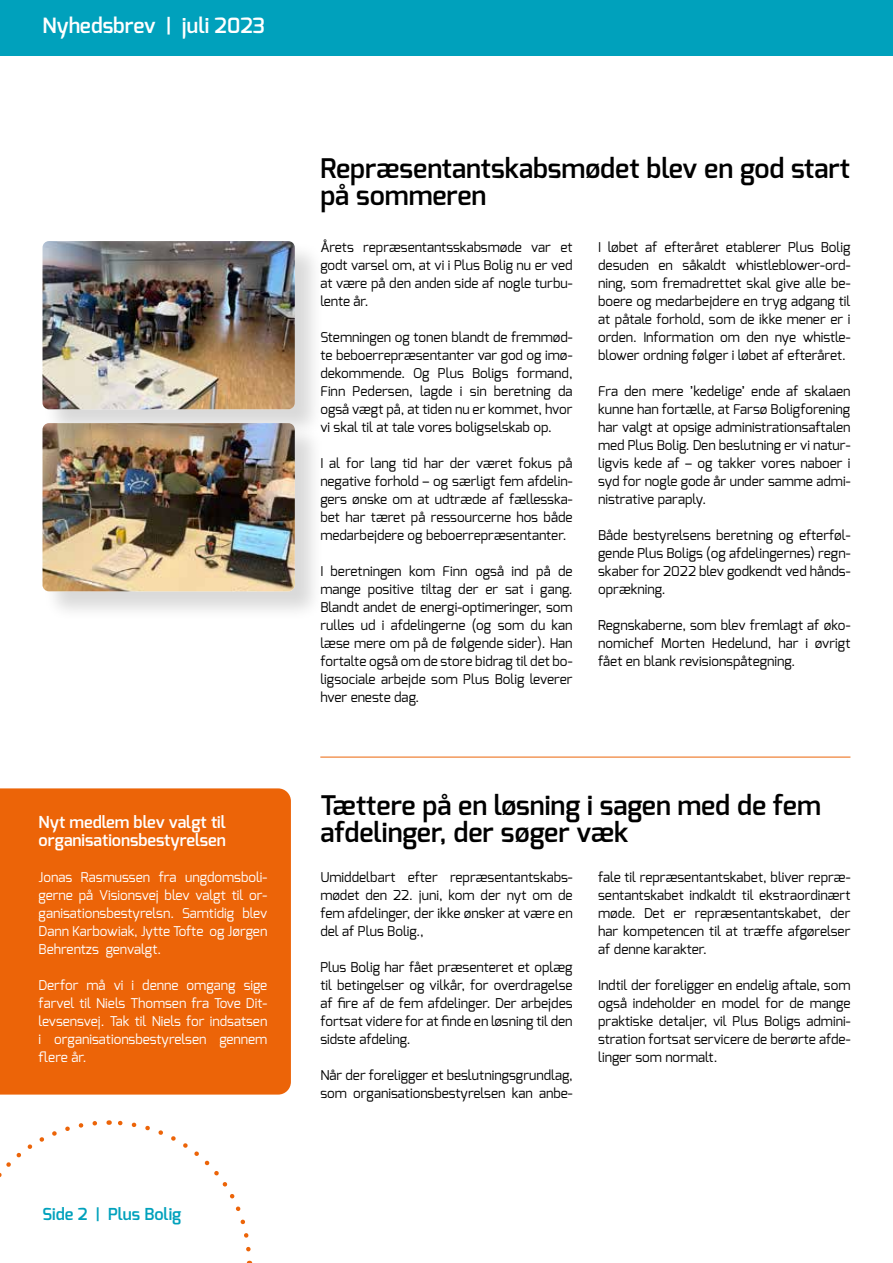
<style>
.page{position:relative;width:893px;height:1263px;background:#fff}
.page>*{position:absolute;margin:0;border:0;box-sizing:border-box;transform-origin:0 0}
.t1{font:600 27px/27px "Exo";color:#000}
.t2{font:600 21px "Exo";color:#fff}
.t3{font:600 16.5px/18px "Exo";color:#fff}
.t4{font:600 16.5px "Exo";color:#00a1bc}
.t5{font:13.5px/18px "Exo";color:#000;text-align:justify}
.t6{font:13.5px/18px "Exo";color:#fff;text-align:justify}
</style>
<div class="page">
<div style="left:0;top:0;width:893px;height:56px;background:#00a1bc"></div>
<svg style="left:109px;top:1120px;width:142px;height:132px"></svg>
<svg style="left:0;top:1121px;width:97px;height:56px"></svg>
<div style="left:43px;top:242px;width:281px;height:197px;background:#000;opacity:.15"></div>
<img style="left:43px;top:241px;width:252px;height:168px">
<div style="left:43px;top:424px;width:281px;height:197px;background:#000;opacity:.15"></div>
<img style="left:43px;top:423px;width:252px;height:168px">
<hr style="left:320px;top:757px;width:530px;height:1px;background:#ec6408">
<div style="left:0;top:788px;width:291px;height:306px;background:#ec6408"></div>
<h2 class="t2" style="left:43px;top:12px;width:224px">Nyhedsbrev | juli 2023</h2>
<p class="t3" style="left:39px;top:813px;width:189px">Nyt medlem blev valgt til organisationsbestyrelsen</p>
<p class="t6" style="left:39px;top:868px;width:230px">Jonas Rasmussen fra ungdomsboli&shy;gerne på Visionsvej blev valgt til or&shy;ganisationsbestyrelsn. Samtidig blev Dann Karbowiak, Jytte Tofte og Jørgen Behrentzs genvalgt.</p>
<p class="t6" style="left:39px;top:976px;width:230px">Derfor må vi i denne omgang sige farvel til Niels Thomsen fra Tove Dit&shy;levsensvej. Tak til Niels for indsatsen i organisationsbestyrelsen gennem flere år.</p>
<p class="t4" style="left:43px;top:1204px;width:140px">Side 2 | Plus Bolig</p>
<h1 class="t1" style="left:320px;top:155px;width:531px">Repræsentantskabsmødet blev en god start på sommeren</h1>
<p class="t5" style="left:320px;top:238px;width:254px">Årets repræsentantsskabsmøde var et godt varsel om, at vi i Plus Bolig nu er ved at være på den anden side af nogle turbu&shy;lente år.</p>
<p class="t5" style="left:320px;top:328px;width:254px">Stemningen og tonen blandt de fremmød&shy;te beboerrepræsentanter var god og imø&shy;dekommende. Og Plus Boligs formand, Finn Pedersen, lagde i sin beretning da også vægt på, at tiden nu er kommet, hvor vi skal til at tale vores boligselskab op.</p>
<p class="t5" style="left:320px;top:454px;width:254px">I al for lang tid har der været fokus på negative forhold – og særligt fem afdelin&shy;gers ønske om at udtræde af fællesska&shy;bet har tæret på ressourcerne hos både medarbejdere og beboerrepræsentanter.</p>
<p class="t5" style="left:320px;top:562px;width:254px">I beretningen kom Finn også ind på de mange positive tiltag der er sat i gang.<br>Blandt andet de energi-optimeringer, som rulles ud i afdelingerne (og som du kan læse mere om på de følgende sider). Han fortalte også om de store bidrag til det bo&shy;ligsociale arbejde som Plus Bolig leverer hver eneste dag.</p>
<p class="t5" style="left:598px;top:238px;width:254px">I løbet af efteråret etablerer Plus Bolig desuden en såkaldt whistleblower-ord&shy;ning, som fremadrettet skal give alle be&shy;boere og medarbejdere en tryg adgang til at påtale forhold, som de ikke mener er i orden. Information om den nye whistle&shy;blower ordning følger i løbet af efteråret.</p>
<p class="t5" style="left:598px;top:382px;width:254px">Fra den mere ’kedelige’ ende af skalaen kunne han fortælle, at Farsø Boligforening har valgt at opsige administrationsaftalen med Plus Bolig. Den beslutning er vi natur&shy;ligvis kede af – og takker vores naboer i syd for nogle gode år under samme admi&shy;nistrative paraply.</p>
<p class="t5" style="left:598px;top:526px;width:254px">Både bestyrelsens beretning og efterføl&shy;gende Plus Boligs (og afdelingernes) regn&shy;skaber for 2022 blev godkendt ved hånds&shy;oprækning.</p>
<p class="t5" style="left:598px;top:616px;width:254px">Regnskaberne, som blev fremlagt af øko&shy;nomichef Morten Hedelund, har i øvrigt fået en blank revisionspåtegning.</p>
<h1 class="t1" style="left:320px;top:792px;width:502px">Tættere på en løsning i sagen med de fem afdelinger, der søger væk</h1>
<p class="t5" style="left:320px;top:868px;width:254px">Umiddelbart efter repræsentantskabs&shy;mødet den 22. juni, kom der nyt om de fem afdelinger, der ikke ønsker at være en del af Plus Bolig.,</p>
<p class="t5" style="left:320px;top:958px;width:254px">Plus Bolig har fået præsenteret et oplæg til betingelser og vilkår, for overdragelse af fire af de fem afdelinger. Der arbejdes fortsat videre for at finde en løsning til den sidste afdeling.</p>
<p class="t5" style="left:320px;top:1066px;width:254px">Når der foreligger et beslutningsgrundlag, som organisationsbestyrelsen kan anbe-</p>
<p class="t5" style="left:598px;top:868px;width:254px">fale til repræsentantskabet, bliver repræ&shy;sentantskabet indkaldt til ekstraordinært møde. Det er repræsentantskabet, der har kompetencen til at træffe afgørelser af denne karakter.</p>
<p class="t5" style="left:598px;top:976px;width:254px">Indtil der foreligger en endelig aftale, som også indeholder en model for de mange praktiske detaljer, vil Plus Boligs admini&shy;stration fortsat servicere de berørte afde&shy;linger som normalt.</p>
</div>
